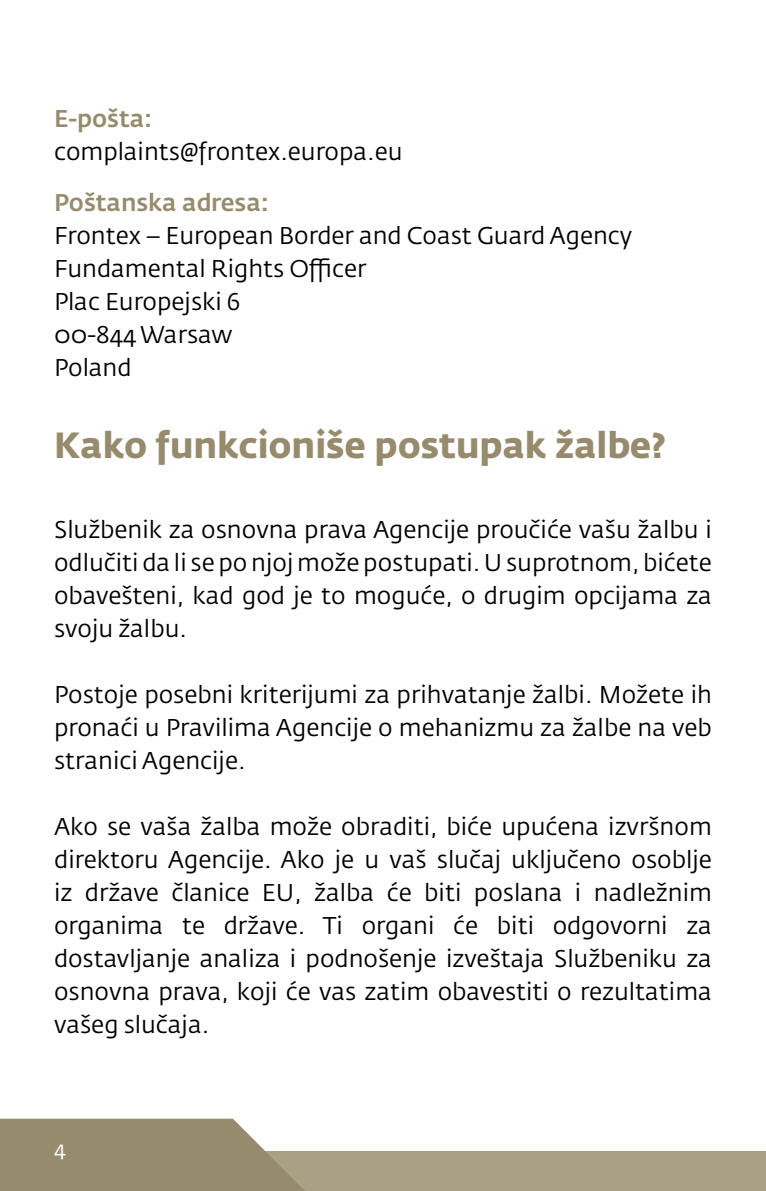
<style>
.page{position:relative;width:766px;height:1191px;background:#fff}
.page>*{position:absolute;margin:0;border:0;box-sizing:border-box;transform-origin:0 0}
.t1{font:700 36px "Fedra Sans Pro";letter-spacing:-.005em;color:#968b6d}
.Text{font:24px/33px "Fedra Sans Pro";color:#000;text-align:justify}
.t2{font:500 24px "Fedra Sans Pro";color:#968b6d}
.t3{font:21px "Fedra Sans Pro";color:#fff}
</style>
<div class="page">
<div style="left:0;top:1151px;width:765px;height:40px;background:#aaa085"></div>
<svg style="left:0;top:1118px;width:305px;height:73px;background:#9f957a"></svg>
<h2 class="t2" style="left:54px;top:103px;width:100px">E-pošta:</h2>
<p class="Text" style="left:54px;top:135px;width:350px">complaints@frontex.europa.eu</p>
<h2 class="t2" style="left:54px;top:187px;width:216px">Poštanska adresa:</h2>
<p class="Text" style="left:54px;top:219px;width:579px">Frontex – European Border and Coast Guard Agency</p>
<p class="Text" style="left:54px;top:252px;width:314px">Fundamental Rights Officer</p>
<p class="Text" style="left:54px;top:285px;width:188px">Plac Europejski 6</p>
<p class="Text" style="left:54px;top:318px;width:180px">00-844 Warsaw</p>
<p class="Text" style="left:54px;top:351px;width:79px">Poland</p>
<h1 class="t1" style="left:54px;top:423px;width:613px">Kako funkcioniše postupak žalbe?</h1>
<p class="Text" style="left:54px;top:513px;width:659px">Službenik za osnovna prava Agencije proučiće vašu žalbu i odlučiti da li se po njoj može postupati. U suprotnom, bićete obavešteni, kad god je to moguće, o drugim opcijama za svoju žalbu.</p>
<p class="Text" style="left:54px;top:678px;width:659px">Postoje posebni kriterijumi za prihvatanje žalbi. Možete ih pronaći u Pravilima Agencije o mehanizmu za žalbe na veb stranici Agencije.</p>
<p class="Text" style="left:54px;top:810px;width:659px">Ako se vaša žalba može obraditi, biće upućena izvršnom direktoru Agencije. Ako je u vaš slučaj uključeno osoblje iz države članice EU, žalba će biti poslana i nadležnim organima te države. Ti organi će biti odgovorni za dostavljanje analiza i podnošenje izveštaja Službeniku za osnovna prava, koji će vas zatim obavestiti o rezultatima vašeg slučaja.</p>
<p class="t3" style="left:54px;top:1136px;width:14px">4</p>
</div>
